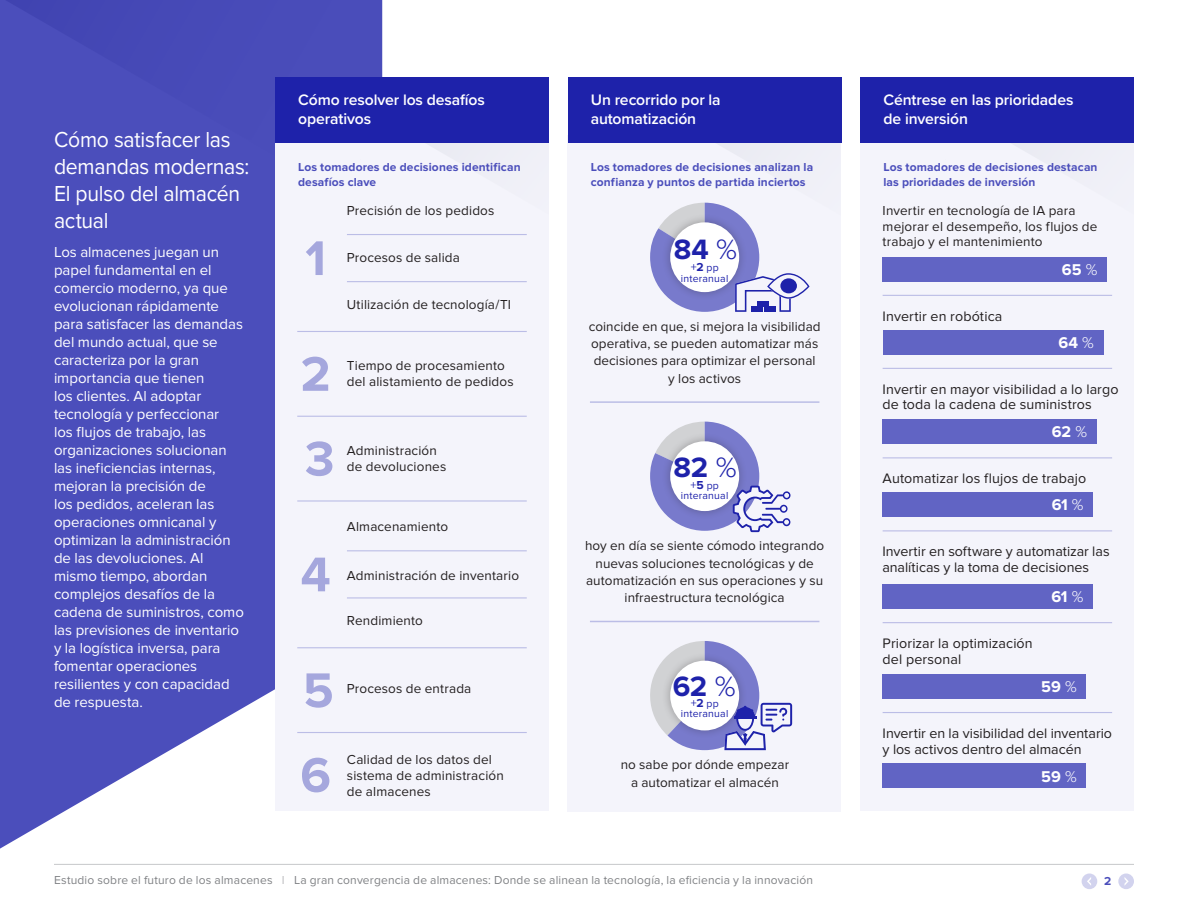
<style>
.page{position:relative;width:1188px;height:918px;background:#fff}
.page>*{position:absolute;margin:0;border:0;box-sizing:border-box;transform-origin:0 0}
.Body{font:700 50.55px "Proxima Nova";color:#a5a7dd}
.Heading-1-Cover{font:700 29.1px "Proxima Nova";color:#1e22aa}
.Body_copy{font:22.5px/27px "Proxima Nova";letter-spacing:-.01em;color:#fff;scale:.94 1}
.Heading-1-Cover-2{font:700 16.2px "Proxima Nova";letter-spacing:-.005em;color:#fff}
.Body_Copy{font:600 15.75px/18.8px "Proxima Nova";letter-spacing:-.005em;color:#fff}
.Body-2{font:15px/18px "Proxima Nova";letter-spacing:-.005em;color:#fff}
.Body-3{font:14.25px/15.8px "Proxima Nova";letter-spacing:.005em;color:#231f20}
.Body-4{font:13.5px/17.2px "Proxima Nova";letter-spacing:.01em;color:#231f20}
.Body-5{font:700 12px/15px "Proxima Nova";letter-spacing:.01em;color:#4b4ebb}
.t1{font:12px "Proxima Nova";letter-spacing:.015em;color:#808285}
.Heading-1-Cover-3{font:10.5px/10.5px "Proxima Nova";letter-spacing:.02em;color:#1e22aa;text-align:center}
.s1{font-weight:300}
.s2{font-size:12px}
.s3{font-weight:700;font-size:12px}
.s4{color:#bcbdc0}
</style>
<div class="page">
<div style="left:567px;top:136px;width:273px;height:676px;background:#f4f4fb"></div>
<svg style="left:0;top:208px;width:275px;height:641px;background:#6063c3"></svg>
<div style="left:0;top:0;width:382px;height:208px;background:#4b4ebb"></div>
<hr style="left:54px;top:864px;width:1080px;height:1px;background:#c7c8ca">
<div style="left:1118px;top:874px;width:16px;height:15px;background:#d2d3ee;border-radius:50%"></div>
<svg style="left:1124px;top:877px;width:5px;height:9px"></svg>
<div style="left:1082px;top:874px;width:15px;height:15px;background:#d2d3ee;border-radius:50%"></div>
<svg style="left:1087px;top:877px;width:4px;height:8px"></svg>
<div style="left:861px;top:135px;width:273px;height:676px;background:#f4f4fb"></div>
<div style="left:861px;top:77px;width:273px;height:66px;background:#1e22aa"></div>
<hr style="left:883px;top:295px;width:229px;height:1px;background:#bbbde6">
<hr style="left:883px;top:368px;width:229px;height:1px;background:#bbbde6">
<hr style="left:590px;top:401px;width:229px;height:2px;background:#bbbde6">
<hr style="left:590px;top:621px;width:229px;height:1px;background:#bbbde6">
<div style="left:568px;top:77px;width:273px;height:66px;background:#1e22aa"></div>
<div style="left:275px;top:135px;width:274px;height:676px;background:#f4f4fb"></div>
<div style="left:275px;top:77px;width:274px;height:66px;background:#1e22aa"></div>
<div style="left:883px;top:257px;width:224px;height:24px;background:#6164c4"></div>
<div style="left:883px;top:330px;width:221px;height:24px;background:#6164c4"></div>
<div style="left:883px;top:420px;width:214px;height:24px;background:#6164c4"></div>
<hr style="left:883px;top:530px;width:229px;height:1px;background:#bbbde6">
<div style="left:883px;top:493px;width:210px;height:24px;background:#6164c4"></div>
<hr style="left:883px;top:457px;width:229px;height:1px;background:#bbbde6">
<div style="left:882px;top:584px;width:211px;height:25px;background:#6164c4"></div>
<hr style="left:883px;top:622px;width:229px;height:1px;background:#bbbde6">
<hr style="left:883px;top:712px;width:229px;height:1px;background:#bbbde6">
<div style="left:883px;top:674px;width:203px;height:25px;background:#6164c4"></div>
<div style="left:883px;top:764px;width:203px;height:24px;background:#6164c4"></div>
<hr style="left:297px;top:331px;width:230px;height:1px;background:#bbbde6">
<hr style="left:297px;top:416px;width:230px;height:1px;background:#bbbde6">
<hr style="left:347px;top:234px;width:180px;height:1px;background:#bbbde6">
<hr style="left:347px;top:281px;width:180px;height:1px;background:#bbbde6">
<hr style="left:297px;top:500px;width:230px;height:2px;background:#bbbde6">
<hr style="left:297px;top:647px;width:230px;height:1px;background:#bbbde6">
<hr style="left:347px;top:550px;width:180px;height:1px;background:#bbbde6">
<hr style="left:347px;top:597px;width:180px;height:1px;background:#bbbde6">
<hr style="left:297px;top:732px;width:230px;height:1px;background:#bbbde6">
<svg style="left:650px;top:422px;width:141px;height:111px"></svg>
<svg style="left:650px;top:143px;width:160px;height:169px"></svg>
<div style="left:780px;top:278px;width:17px;height:15px;background:#1e22aa;border-radius:50%"></div>
<svg style="left:650px;top:641px;width:142px;height:109px"></svg>
<p class="Body_copy" style="left:54px;top:126px;width:209px">Cómo satisfacer las demandas modernas:<br>El pulso del almacén actual</p>
<p class="Body-2" style="left:54px;top:244px;width:191px">Los almacenes juegan un papel fundamental en el comercio moderno, ya que evolucionan rápidamente para satisfacer las demandas del mundo actual, que se caracteriza por la gran importancia que tienen<br>los clientes. Al adoptar tecnología y perfeccionar<br>los flujos de trabajo, las organizaciones solucionan las ineficiencias internas, mejoran la precisión de<br>los pedidos, aceleran las operaciones omnicanal y optimizan la administración de las devoluciones. Al mismo tiempo, abordan complejos desafíos de la cadena de suministros, como las previsiones de inventario y la logística inversa, para fomentar operaciones resilientes y con capacidad de respuesta.</p>
<p class="Body_Copy" style="left:298px;top:90px;width:188px">Cómo resolver los desafíos operativos</p>
<p class="Body-5" style="left:298px;top:160px;width:224px">Los tomadores de decisiones identifican desafíos clave</p>
<p class="Body-5" style="left:591px;top:160px;width:224px">Los tomadores de decisiones analizan la confianza y puntos de partida inciertos</p>
<p class="Body_Copy" style="left:591px;top:90px;width:131px">Un recorrido por la automatización</p>
<p class="Body" style="left:305px;top:229px;width:22px">1</p>
<p class="Body-4" style="left:347px;top:202px;width:149px">Precisión de los pedidos</p>
<p class="Body-4" style="left:347px;top:249px;width:115px">Procesos de salida</p>
<p class="Body-4" style="left:347px;top:296px;width:166px">Utilización de tecnología/TI</p>
<p class="Body" style="left:300px;top:345px;width:32px">2</p>
<p class="Body-4" style="left:347px;top:358px;width:168px;line-height:15.8px">Tiempo de procesamiento del alistamiento de pedidos</p>
<p class="Body" style="left:305px;top:430px;width:31px">3</p>
<p class="Body-4" style="left:347px;top:443px;width:101px;line-height:15.8px">Administración de devoluciones</p>
<p class="Body" style="left:301px;top:545px;width:32px">4</p>
<p class="Body-4" style="left:347px;top:518px;width:103px">Almacenamiento</p>
<p class="Body-4" style="left:347px;top:567px;width:174px">Administración de inventario</p>
<p class="Body-4" style="left:347px;top:612px;width:78px">Rendimiento</p>
<p class="Body" style="left:303px;top:661px;width:32px">5</p>
<p class="Body-4" style="left:347px;top:681px;width:126px">Procesos de entrada</p>
<p class="Body" style="left:300px;top:746px;width:32px">6</p>
<p class="Body-4" style="left:347px;top:752px;width:158px;line-height:15.8px">Calidad de los datos del sistema de administración de almacenes</p>
<p class="Heading-1-Cover" style="left:674px;top:233px;width:65px">84 <span class="s1">%</span></p>
<p class="Heading-1-Cover-3" style="left:681px;top:263px;width:49px"><span class="s2">+</span><span class="s3">2</span> pp interanual</p>
<p class="Body-4" style="left:589px;top:318px;width:233px;text-align:center">coincide en que, si mejora la visibilidad operativa, se pueden automatizar más decisiones para optimizar el personal y los activos</p>
<p class="Heading-1-Cover" style="left:674px;top:450px;width:65px">82 <span class="s1">%</span></p>
<p class="Heading-1-Cover-3" style="left:681px;top:480px;width:49px"><span class="s2">+</span><span class="s3">5</span> pp interanual</p>
<p class="Body-4" style="left:585px;top:537px;width:241px;text-align:center">hoy en día se siente cómodo integrando nuevas soluciones tecnológicas y de automatización en sus operaciones y su infraestructura tecnológica</p>
<p class="Heading-1-Cover" style="left:673px;top:670px;width:64px">62 <span class="s1">%</span></p>
<p class="Heading-1-Cover-3" style="left:681px;top:698px;width:49px"><span class="s2">+</span><span class="s3">2</span> pp interanual</p>
<p class="Body-4" style="left:621px;top:756px;width:170px;text-align:center">no sabe por dónde empezar a automatizar el almacén</p>
<p class="Body_Copy" style="left:883px;top:90px;width:192px">Céntrese en las prioridades de inversión</p>
<p class="Body-5" style="left:883px;top:160px;width:216px">Los tomadores de decisiones destacan las prioridades de inversión</p>
<p class="Body-4" style="left:883px;top:203px;width:216px;line-height:15.8px">Invertir en tecnología de IA para mejorar el desempeño, los flujos de trabajo y el mantenimiento</p>
<p class="Heading-1-Cover-2" style="left:1062px;top:260px;width:37px">65 <span class="s1">%</span></p>
<p class="Body-3" style="left:883px;top:308px;width:121px">Invertir en robótica</p>
<p class="Heading-1-Cover-2" style="left:1058px;top:333px;width:37px">64 <span class="s1">%</span></p>
<p class="Body-3" style="left:883px;top:381px;width:237px">Invertir en mayor visibilidad a lo largo de toda la cadena de suministros</p>
<p class="Heading-1-Cover-2" style="left:1052px;top:423px;width:37px">62 <span class="s1">%</span></p>
<p class="Body-3" style="left:883px;top:471px;width:205px">Automatizar los flujos de trabajo</p>
<p class="Heading-1-Cover-2" style="left:1052px;top:496px;width:33px">61 <span class="s1">%</span></p>
<p class="Body-3" style="left:882px;top:544px;width:229px">Invertir en software y automatizar las analíticas y la toma de decisiones</p>
<p class="Heading-1-Cover-2" style="left:1052px;top:587px;width:33px">61 <span class="s1">%</span></p>
<p class="Body-3" style="left:883px;top:636px;width:152px">Priorizar la optimización del personal</p>
<p class="Heading-1-Cover-2" style="left:1041px;top:677px;width:37px">59 <span class="s1">%</span></p>
<p class="Body-3" style="left:883px;top:725px;width:231px">Invertir en la visibilidad del inventario y los activos dentro del almacén</p>
<p class="Heading-1-Cover-2" style="left:1041px;top:767px;width:37px">59 <span class="s1">%</span></p>
<p class="t1" style="left:54px;top:873px;width:761px">Estudio sobre el futuro de los almacenes <span class="s4">I</span> La gran convergencia de almacenes: Donde se alinean la tecnología, la eficiencia y la innovación</p>
<p class="Body-5" style="left:1104px;top:874px;width:9px">2</p>
</div>
